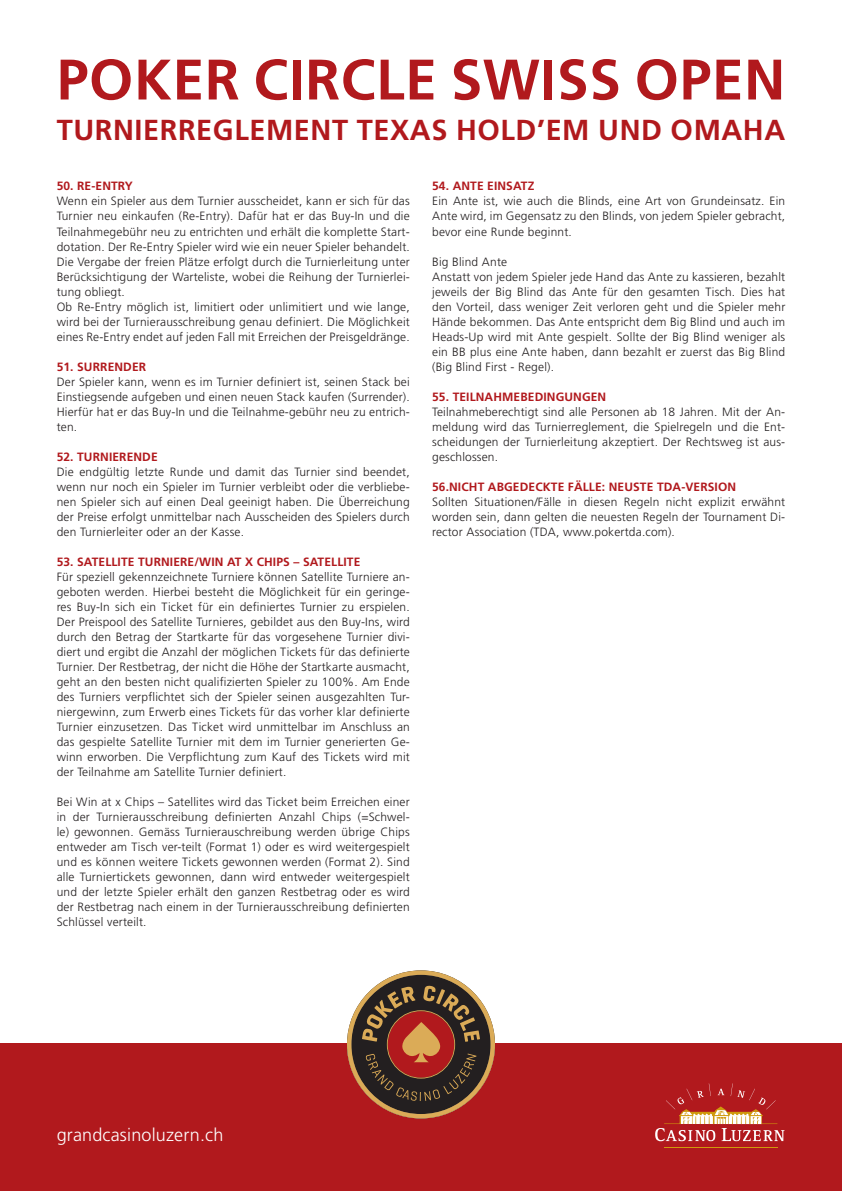
<style>
.page{position:relative;width:842px;height:1191px;background:#fff}
.page>*{position:absolute;margin:0;border:0;box-sizing:border-box;transform-origin:0 0}
.t1{font:700 57px "Frutiger LT";letter-spacing:.01em;color:#b1191d}
.t2{font:700 28.9px "Frutiger LT";letter-spacing:.02em;color:#b1191d}
.t3{font:300 18px "Frutiger LT";letter-spacing:.01em;color:#fff}
.t4{font:300 12px/15px "Frutiger LT";letter-spacing:.015em;color:#231f20;text-align:justify}
.t5{font:700 12px "Frutiger LT";letter-spacing:.01em;color:#b1191d}
</style>
<div class="page">
<div style="left:0;top:1043px;width:842px;height:148px;background:#b1191d"></div>
<svg style="left:347px;top:970px;width:148px;height:148px"></svg>
<hr style="left:664px;top:1146px;width:113px;height:1px;background:#d0990c">
<svg style="left:655px;top:1083px;width:130px;height:58px"></svg>
<h1 class="t1" style="left:57px;top:46px;width:730px">POKER CIRCLE SWISS OPEN</h1>
<h2 class="t2" style="left:57px;top:113px;width:730px">TURNIERREGLEMENT TEXAS HOLD’EM UND OMAHA</h2>
<p class="t5" style="left:57px;top:179px;width:78px">50. RE-ENTRY</p>
<p class="t4" style="left:57px;top:194px;width:355px;text-align:left">Wenn ein Spieler aus dem Turnier ausscheidet, kann er sich für das Turnier neu einkaufen (Re-Entry). Dafür hat er das Buy-In und die Teilnahmegebühr neu zu entrichten und erhält die komplette Start&shy;dotation. Der Re-Entry Spieler wird wie ein neuer Spieler behandelt.<br>Die Vergabe der freien Plätze erfolgt durch die Turnierleitung unter Berücksichtigung der Warteliste, wobei die Reihung der Turnierlei&shy;tung obliegt.<br>Ob Re-Entry möglich ist, limitiert oder unlimitiert und wie lange, wird bei der Turnierausschreibung genau definiert. Die Möglichkeit eines Re-Entry endet auf jeden Fall mit Erreichen der Preisgeldränge.</p>
<p class="t5" style="left:57px;top:359px;width:91px">51. SURRENDER</p>
<p class="t4" style="left:57px;top:374px;width:355px">Der Spieler kann, wenn es im Turnier definiert ist, seinen Stack bei Einstiegsende aufgeben und einen neuen Stack kaufen (Surrender).<br>Hierfür hat er das Buy-In und die Teilnahme-gebühr neu zu entrich&shy;ten.</p>
<p class="t5" style="left:57px;top:449px;width:103px">52. TURNIERENDE</p>
<p class="t4" style="left:57px;top:464px;width:355px">Die endgültig letzte Runde und damit das Turnier sind beendet, wenn nur noch ein Spieler im Turnier verbleibt oder die verbliebe&shy;nen Spieler sich auf einen Deal geeinigt haben. Die Überreichung der Preise erfolgt unmittelbar nach Ausscheiden des Spielers durch den Turnierleiter oder an der Kasse.</p>
<p class="t5" style="left:57px;top:554px;width:305px">53. SATELLITE TURNIERE/WIN AT X CHIPS – SATELLITE</p>
<p class="t4" style="left:57px;top:569px;width:355px">Für speziell gekennzeichnete Turniere können Satellite Turniere an&shy;geboten werden. Hierbei besteht die Möglichkeit für ein geringe&shy;res Buy-In sich ein Ticket für ein definiertes Turnier zu erspielen.<br>Der Preispool des Satellite Turnieres, gebildet aus den Buy-Ins, wird durch den Betrag der Startkarte für das vorgesehene Turnier divi&shy;diert und ergibt die Anzahl der möglichen Tickets für das definierte Turnier. Der Restbetrag, der nicht die Höhe der Startkarte ausmacht, geht an den besten nicht qualifizierten Spieler zu 100%. Am Ende des Turniers verpflichtet sich der Spieler seinen ausgezahlten Tur&shy;niergewinn, zum Erwerb eines Tickets für das vorher klar definierte Turnier einzusetzen. Das Ticket wird unmittelbar im Anschluss an das gespielte Satellite Turnier mit dem im Turnier generierten Ge&shy;winn erworben. Die Verpflichtung zum Kauf des Tickets wird mit der Teilnahme am Satellite Turnier definiert.</p>
<p class="t4" style="left:57px;top:794px;width:355px">Bei Win at x Chips – Satellites wird das Ticket beim Erreichen einer in der Turnierausschreibung definierten Anzahl Chips (=Schwel&shy;le) gewonnen. Gemäss Turnierauschreibung werden übrige Chips entweder am Tisch ver-teilt (Format 1) oder es wird weitergespielt und es können weitere Tickets gewonnen werden (Format 2). Sind alle Turniertickets gewonnen, dann wird entweder weitergespielt und der letzte Spieler erhält den ganzen Restbetrag oder es wird der Restbetrag nach einem in der Turnierausschreibung definierten Schlüssel verteilt.</p>
<p class="t5" style="left:432px;top:179px;width:104px">54. ANTE EINSATZ</p>
<p class="t4" style="left:432px;top:194px;width:355px">Ein Ante ist, wie auch die Blinds, eine Art von Grundeinsatz. Ein Ante wird, im Gegensatz zu den Blinds, von jedem Spieler gebracht, bevor eine Runde beginnt.</p>
<p class="t4" style="left:432px;top:254px;width:355px;text-align:left">Big Blind Ante<br>Anstatt von jedem Spieler jede Hand das Ante zu kassieren, bezahlt jeweils der Big Blind das Ante für den gesamten Tisch. Dies hat den Vorteil, dass weniger Zeit verloren geht und die Spieler mehr Hände bekommen. Das Ante entspricht dem Big Blind und auch im Heads-Up wird mit Ante gespielt. Sollte der Big Blind weniger als ein BB plus eine Ante haben, dann bezahlt er zuerst das Big Blind (Big Blind First - Regel).</p>
<p class="t5" style="left:432px;top:389px;width:176px">55. TEILNAHMEBEDINGUNGEN</p>
<p class="t4" style="left:432px;top:404px;width:355px">Teilnahmeberechtigt sind alle Personen ab 18 Jahren. Mit der An&shy;meldung wird das Turnierreglement, die Spielregeln und die Ent&shy;scheidungen der Turnierleitung akzeptiert. Der Rechtsweg ist aus&shy;geschlossen.</p>
<p class="t5" style="left:432px;top:479px;width:306px">56.NICHT ABGEDECKTE FÄLLE: NEUSTE TDA-VERSION</p>
<p class="t4" style="left:432px;top:494px;width:355px">Sollten Situationen/Fälle in diesen Regeln nicht explizit erwähnt worden sein, dann gelten die neuesten Regeln der Tournament Di&shy;rector Association (TDA, www.pokertda.com).</p>
<h3 class="t3" style="left:57px;top:1125px;width:168px">grandcasinoluzern.ch</h3>
</div>
